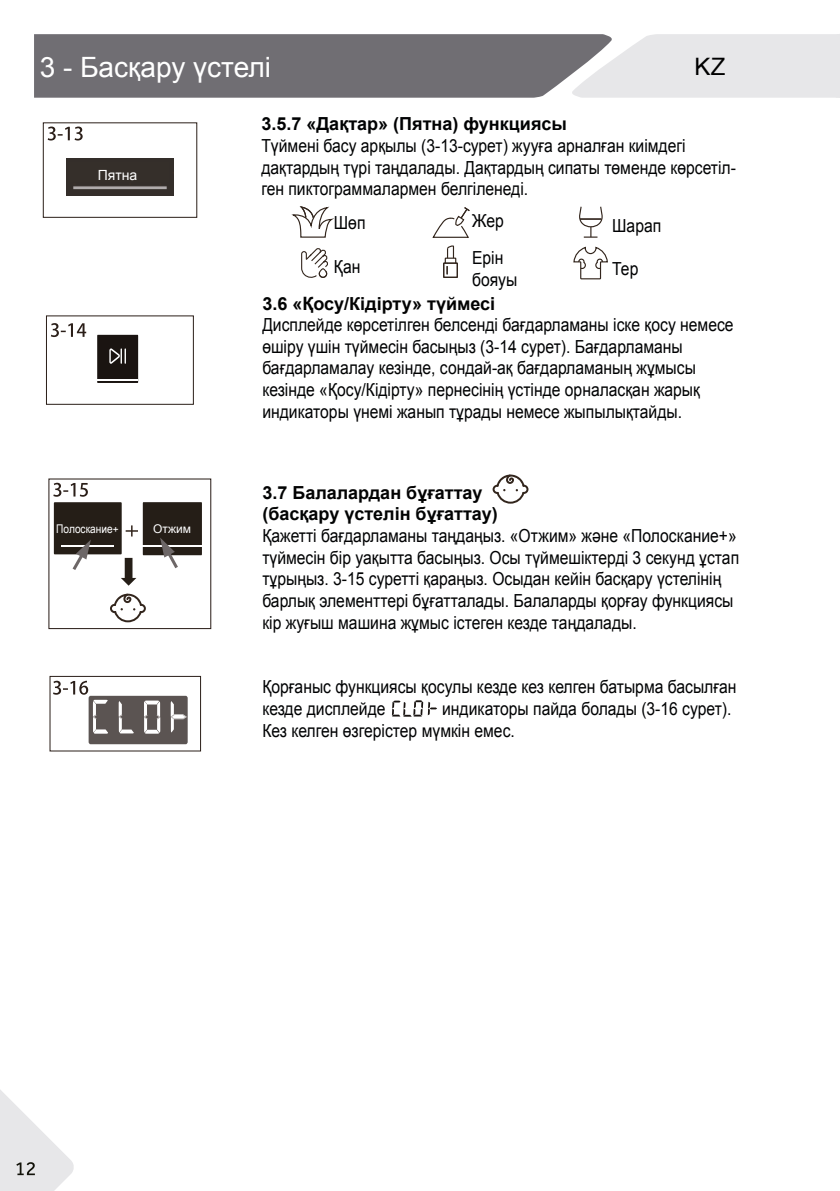
<style>
.page{position:relative;width:840px;height:1191px;background:#fff}
.page>*{position:absolute;margin:0;border:0;box-sizing:border-box;transform-origin:0 0}
.t1{font:28px "Arial";color:#fff}
.t2{font:24px "Arial";color:#000}
.t3{font:18px/21.6px "Arial";color:#010203;scale:.87 1}
.t4{font:700 18px/21.6px "Arial";color:#020303}
.t5{font:700 18px "Arial";color:#010203}
.t6{font:14px "Arial";color:#fff}
.t7{font:12px "Arial Narrow";color:#fff}
.t8{font:12px "Arial";color:#fff}
.s1{font-weight:700;color:#020303}
.s2{font-weight:700;color:#030303}
.s3{color:#030303}
</style>
<div class="page">
<svg style="left:34px;top:34px;width:805px;height:64px;background:#97969a"></svg>
<svg style="left:0;top:1090px;width:74px;height:101px"></svg>
<div style="left:50px;top:676px;width:151px;height:75px;border:1px solid #2a1e18"></div>
<div style="left:46px;top:315px;width:148px;height:90px;border:1px solid #2a1e18"></div>
<div style="left:97px;top:335px;width:41px;height:48px;background:#1a1411"></div>
<hr style="left:97px;top:379px;width:41px;height:1px;background:#fff">
<svg style="left:109px;top:348px;width:17px;height:16px"></svg>
<div style="left:43px;top:123px;width:154px;height:95px;border:1px solid #2a1e18"></div>
<svg style="left:48px;top:127px;width:35px;height:13px"></svg>
<svg style="left:51px;top:323px;width:35px;height:14px"></svg>
<svg style="left:53px;top:680px;width:35px;height:14px"></svg>
<svg style="left:53px;top:483px;width:35px;height:14px"></svg>
<div style="left:89px;top:696px;width:98px;height:48px;background:#5b5452;border-radius:2px"></div>
<svg style="left:171px;top:701px;width:15px;height:31px"></svg>
<svg style="left:93px;top:700px;width:15px;height:33px"></svg>
<svg style="left:119px;top:701px;width:15px;height:32px"></svg>
<svg style="left:144px;top:700px;width:16px;height:33px"></svg>
<img style="left:66px;top:158px;width:107px;height:38px">
<div style="left:70px;top:163px;width:99px;height:19px;background:#352f2a"></div>
<svg style="left:579px;top:206px;width:24px;height:32px"></svg>
<hr style="left:579px;top:218px;width:22px;height:2px;background:#32251c">
<svg style="left:292px;top:206px;width:42px;height:72px"></svg>
<svg style="left:432px;top:207px;width:38px;height:31px"></svg>
<svg style="left:573px;top:246px;width:35px;height:34px"></svg>
<div style="left:443px;top:262px;width:14px;height:16px;border:1px solid #32251c"></div>
<svg style="left:444px;top:245px;width:12px;height:29px"></svg>
<div style="left:54px;top:502px;width:68px;height:52px;background:#251e17"></div>
<div style="left:143px;top:502px;width:59px;height:53px;background:#251e17"></div>
<hr style="left:143px;top:545px;width:59px;height:2px;background:#fff">
<svg style="left:155px;top:538px;width:41px;height:31px"></svg>
<svg style="left:61px;top:517px;width:88px;height:68px"></svg>
<svg style="left:110px;top:593px;width:36px;height:29px"></svg>
<svg style="left:492px;top:474px;width:36px;height:29px"></svg>
<svg style="left:392px;top:700px;width:45px;height:16px"></svg>
<h1 class="t1" style="left:40px;top:49px;width:232px">3 - Басқару үстелі</h1>
<h2 class="t2" style="left:694px;top:50px;width:32px">KZ</h2>
<p class="t6" style="left:98px;top:166px;width:41px">Пятна</p>
<p class="t7" style="left:56px;top:520px;width:64px">Полоскание+</p>
<p class="t8" style="left:153px;top:521px;width:39px">Отжим</p>
<p class="t5" style="left:261px;top:112px;width:307px">3.5.7 «Дақтар» (Пятна) функциясы</p>
<p class="t3" style="left:261px;top:135px;width:546px">Түймені басу арқылы (3-13-сурет) жууға арналған киімдегі дақтардың түрі таңдалады. Дақтардың сипаты төменде көрсетіл&shy;ген пиктограммалармен белгіленеді.</p>
<p class="t3" style="left:334px;top:212px;width:38px">Шөп</p>
<p class="t3" style="left:334px;top:256px;width:32px">Қан</p>
<p class="t3" style="left:472px;top:202px;width:38px;line-height:37.2px">Жер<br>Ерін</p>
<p class="t3" style="left:472px;top:269px;width:54px">бояуы</p>
<p class="t3" style="left:612px;top:215px;width:58px">Шарап</p>
<p class="t3" style="left:612px;top:258px;width:32px">Тер</p>
<p class="t3" style="left:262px;top:293px;width:543px"><span class="s1">3.6</span> <span class="s2">«Қосу/Кідірту» түймесі<br></span>Дисплейде көрсетілген белсенді бағдарламаны іске қосу немесе өшіру үшін түймесін басыңыз (3-14 сурет). Бағдарламаны бағдарламалау кезінде, сондай-ақ бағдарламаның жұмысы кезінде «Қосу/Кідірту» пернесінің үстінде орналасқан жарық индикаторы үнемі жанып тұрады немесе жыпылықтайды.</p>
<p class="t4" style="left:262px;top:482px;width:237px">3.7 <span class="s3">Балалардан бұғаттау </span>(басқару үстелін бұғаттау)</p>
<p class="t3" style="left:262px;top:525px;width:549px">Қажетті бағдарламаны таңдаңыз. «Отжим» жəне «Полоскание+» түймесін бір уақытта басыңыз. Осы түймешіктерді 3 секунд ұстап тұрыңыз. 3-15 суретті қараңыз. Осыдан кейін басқару үстелінің барлық элементтері бұғатталады. Балаларды қорғау функциясы кір жуғыш машина жұмыс істеген кезде таңдалады.</p>
<p class="t3" style="left:262px;top:676px;width:546px">Қорғаныс функциясы қосулы кезде кез келген батырма басылған кезде дисплейде</p>
<p class="t3" style="left:262px;top:698px;width:540px;text-indent:180px">индикаторы пайда болады (3-16 сурет).<br>Кез келген өзгерістер мүмкін емес.</p>
</div>
